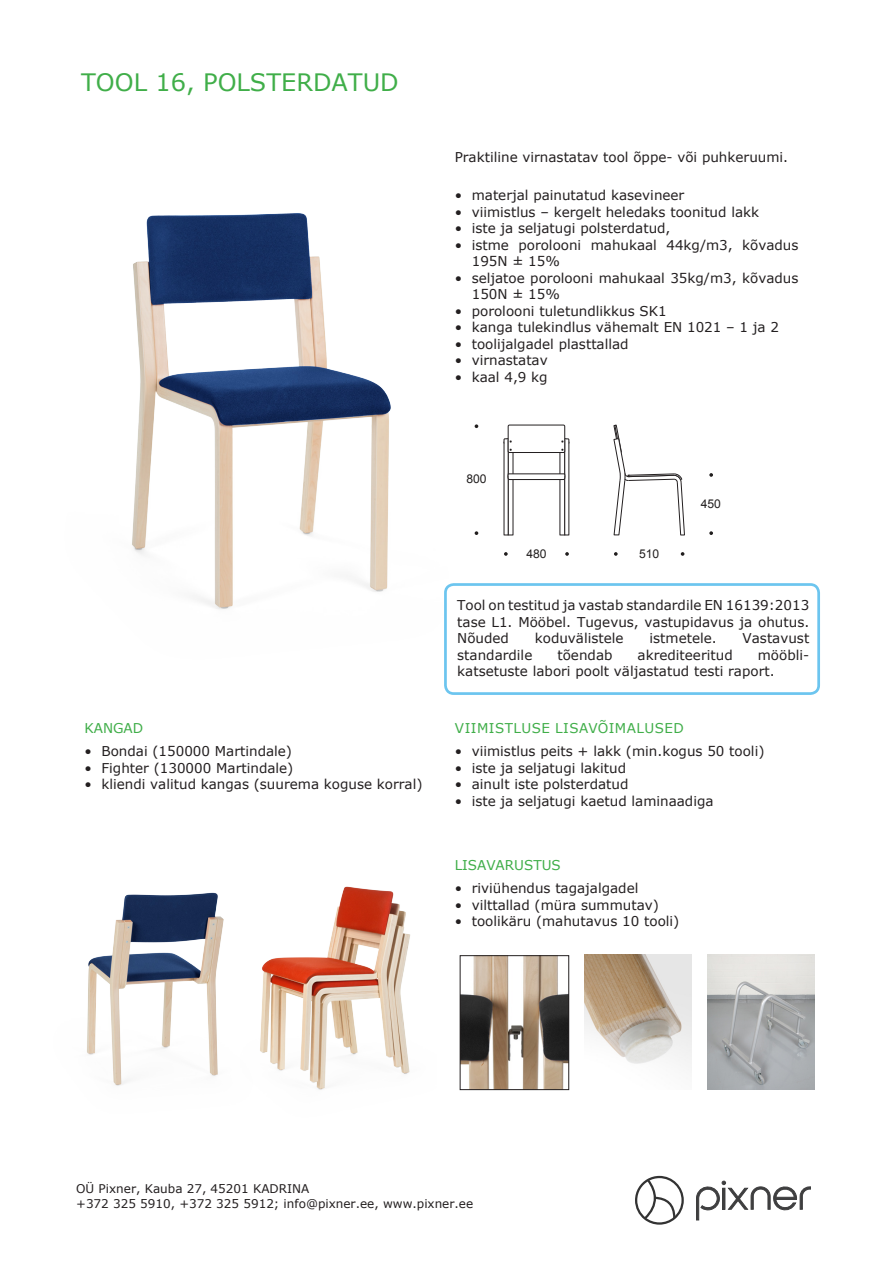
<style>
.page{position:relative;width:893px;height:1263px;background:#fff}
.page>*{position:absolute;margin:0;border:0;box-sizing:border-box;transform-origin:0 0}
.t1{font:24px "Verdana";color:#40ae49}
.t2{font:13.5px/16.5px "Verdana";color:#231f20}
.t3{font:13.5px "Verdana";letter-spacing:.025em;color:#40ae49}
.t4{font:13.5px "Verdana";color:#40ae49}
.t5{font:12.15px "Arial";color:#211e1e}
.t6{font:12px/14.4px "Verdana";color:#231f20}
</style>
<div class="page">
<img style="left:462px;top:957px;width:105px;height:131px">
<div style="left:460px;top:955px;width:109px;height:135px;border:1px solid #231f20"></div>
<img style="left:584px;top:955px;width:107px;height:109px">
<img style="left:707px;top:955px;width:108px;height:134px">
<img style="left:132px;top:213px;width:317px;height:396px">
<img style="left:87px;top:892px;width:137px;height:194px">
<img style="left:260px;top:886px;width:150px;height:204px">
<div style="left:444px;top:583px;width:376px;height:112px;border:3px solid #6cc5ef;border-radius:8px"></div>
<svg style="left:697px;top:1181px;width:113px;height:39px"></svg>
<svg style="left:635px;top:1175px;width:49px;height:50px"></svg>
<svg style="left:614px;top:552px;width:4px;height:4px"></svg>
<svg style="left:681px;top:552px;width:3px;height:4px"></svg>
<svg style="left:475px;top:424px;width:3px;height:4px"></svg>
<svg style="left:475px;top:531px;width:3px;height:4px"></svg>
<svg style="left:504px;top:552px;width:4px;height:4px"></svg>
<svg style="left:565px;top:552px;width:4px;height:4px"></svg>
<svg style="left:709px;top:473px;width:4px;height:4px"></svg>
<svg style="left:709px;top:531px;width:4px;height:4px"></svg>
<svg style="left:613px;top:424px;width:72px;height:111px"></svg>
<div style="left:508px;top:425px;width:57px;height:28px;border:1px solid #231f20"></div>
<svg style="left:504px;top:438px;width:65px;height:97px"></svg>
<p class="t1" style="left:81px;top:66px;width:319px">TOOL 16, POLSTERDATUD</p>
<p class="t2" style="left:455px;top:149px;width:335px">Praktiline virnastatav tool õppe- või puhkeruumi.</p>
<p class="t2" style="left:455px;top:187px;width:231px">• materjal painutatud kasevineer</p>
<p class="t2" style="left:455px;top:203px;width:306px">• viimistlus – kergelt heledaks toonitud lakk</p>
<p class="t2" style="left:455px;top:220px;width:217px">• iste ja seljatugi polsterdatud,</p>
<p class="t2" style="left:472px;top:236px;width:328px;text-indent:-17px">• istme porolooni mahukaal 44kg/m3, kõvadus<br>195N ± 15%</p>
<p class="t2" style="left:472px;top:269px;width:328px;text-indent:-17px">• seljatoe porolooni mahukaal 35kg/m3, kõvadus<br>150N ± 15%</p>
<p class="t2" style="left:455px;top:302px;width:213px">• porolooni tuletundlikkus SK1</p>
<p class="t2" style="left:455px;top:319px;width:326px">• kanga tulekindlus vähemalt EN 1021 – 1 ja 2</p>
<p class="t2" style="left:455px;top:335px;width:175px">• toolijalgadel plasttallad</p>
<p class="t2" style="left:455px;top:352px;width:95px">• virnastatav</p>
<p class="t2" style="left:455px;top:368px;width:94px">• kaal 4,9 kg</p>
<p class="t3" style="left:84px;top:719px;width:60px">KANGAD</p>
<p class="t2" style="left:84px;top:743px;width:209px">• Bondai (150000 Martindale)</p>
<p class="t2" style="left:84px;top:759px;width:210px">• Fighter (130000 Martindale)</p>
<p class="t2" style="left:84px;top:776px;width:340px">• kliendi valitud kangas (suurema koguse korral)</p>
<p class="t5" style="left:466px;top:471px;width:22px">800</p>
<p class="t5" style="left:526px;top:546px;width:22px">480</p>
<p class="t5" style="left:639px;top:546px;width:22px">510</p>
<p class="t5" style="left:701px;top:496px;width:22px">450</p>
<p class="t2" style="left:457px;top:597px;width:354px;text-align:justify">Tool on testitud ja vastab standardile EN 16139:2013 tase L1. Mööbel. Tugevus, vastupidavus ja ohutus.<br>Nõuded</p>
<p class="t2" style="left:535px;top:630px;width:90px">koduvälistele</p>
<p class="t2" style="left:649px;top:630px;width:69px">istmetele.</p>
<p class="t2" style="left:743px;top:630px;width:68px">Vastavust</p>
<p class="t2" style="left:457px;top:646px;width:77px">standardile</p>
<p class="t2" style="left:557px;top:646px;width:57px">tõendab</p>
<p class="t2" style="left:638px;top:646px;width:97px">akrediteeritud</p>
<p class="t2" style="left:457px;top:646px;width:354px;text-indent:301px">mööbli&shy;katsetuste labori poolt väljastatud testi raport.</p>
<p class="t3" style="left:455px;top:719px;width:230px">VIIMISTLUSE LISAVÕIMALUSED</p>
<p class="t2" style="left:455px;top:743px;width:311px">• viimistlus peits + lakk (min.kogus 50 tooli)</p>
<p class="t2" style="left:455px;top:759px;width:173px">• iste ja seljatugi lakitud</p>
<p class="t2" style="left:455px;top:776px;width:175px">• ainult iste polsterdatud</p>
<p class="t2" style="left:455px;top:792px;width:260px">• iste ja seljatugi kaetud laminaadiga</p>
<p class="t4" style="left:455px;top:856px;width:108px">LISAVARUSTUS</p>
<p class="t2" style="left:455px;top:880px;width:185px">• riviühendus tagajalgadel</p>
<p class="t2" style="left:455px;top:896px;width:206px">• vilttallad (müra summutav)</p>
<p class="t2" style="left:455px;top:913px;width:226px">• toolikäru (mahutavus 10 tooli)</p>
<p class="t6" style="left:76px;top:1181px;width:399px">OÜ Pixner, Kauba 27, 45201 KADRINA<br>+372 325 5910, +372 325 5912; info@pixner.ee, www.pixner.ee</p>
</div>
